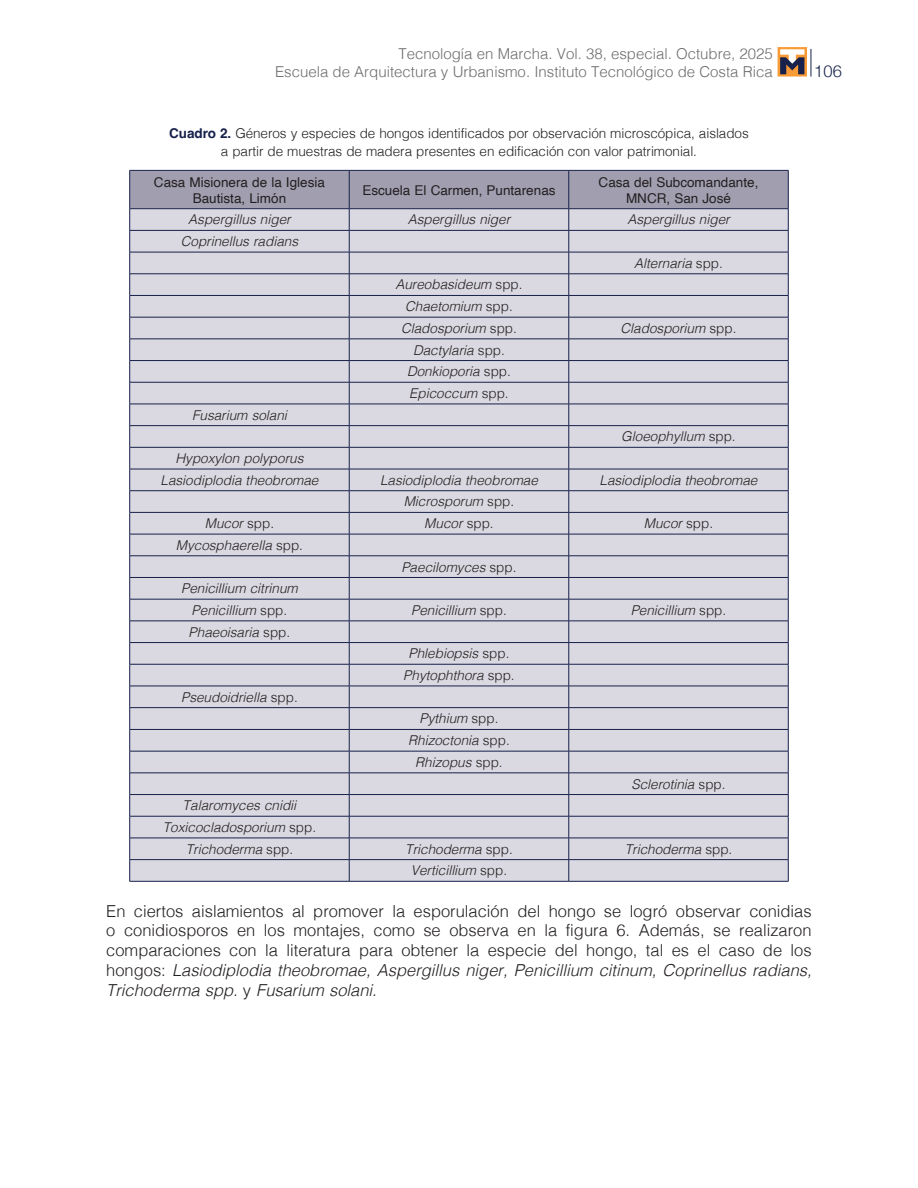
<style>
.page{position:relative;width:918px;height:1188px;background:#fff}
.page>*{position:absolute;margin:0;border:0;box-sizing:border-box;transform-origin:0 0}
.t1{font:300 16.5px/19.8px "Helvetica";color:#231f20;text-align:justify}
.t2{font:300 16.5px "Helvetica Neue";color:#17214b}
.t3{font:300 15px/18px "Helvetica";color:#6c6d70;text-align:right}
.t4{font:italic 300 13.5px/21.8px "Helvetica";color:#231f20;text-align:center}
.t5{font:300 13.5px/18px "Helvetica";letter-spacing:-.005em;color:#231f20;text-align:center}
.t6{font:13.5px/16.2px "Helvetica";color:#231f20;text-align:center}
.s1{font-weight:700;color:#17214b}
.s2{font-style:normal}
.s3{font-style:italic}
</style>
<div class="page">
<svg style="left:811px;top:49px;width:1px;height:28px"></svg>
<svg style="left:778px;top:47px;width:29px;height:30px"></svg>
<svg style="left:780px;top:49px;width:24px;height:25px"></svg>
<svg style="left:129px;top:170px;width:660px;height:711px"></svg>
<hr style="left:130px;top:881px;width:219px;height:1px;background:#17214b">
<hr style="left:349px;top:881px;width:220px;height:1px;background:#17214b">
<hr style="left:569px;top:881px;width:219px;height:1px;background:#17214b">
<p class="t3" style="left:275px;top:43px;width:499px">Tecnología en Marcha. Vol. 38, especial. Octubre, 2025<br>Escuela de Arquitectura y Urbanismo. Instituto Tecnológico de Costa Rica</p>
<p class="t5" style="left:169px;top:123px;width:581px"><span class="s1">Cuadro 2.</span> Géneros y especies de hongos identificados por observación microscópica, aislados a partir de muestras de madera presentes en edificación con valor patrimonial.</p>
<p class="t6" style="left:154px;top:174px;width:173px">Casa Misionera de la Iglesia<br>Bautista, Limón</p>
<p class="t6" style="left:362px;top:182px;width:195px">Escuela El Carmen, Puntarenas</p>
<p class="t6" style="left:599px;top:174px;width:161px">Casa del Subcomandante,<br>MNCR, San José</p>
<p class="t4" style="left:188px;top:208px;width:104px">Aspergillus niger</p>
<p class="t4" style="left:408px;top:208px;width:104px">Aspergillus niger</p>
<p class="t4" style="left:627px;top:208px;width:104px">Aspergillus niger</p>
<p class="t4" style="left:181px;top:230px;width:119px">Coprinellus radians</p>
<p class="t4" style="left:634px;top:251px;width:90px">Alternaria <span class="s2">spp.</span></p>
<p class="t4" style="left:395px;top:273px;width:129px">Aureobasideum <span class="s2">spp.<br></span>Chaetomium <span class="s2">spp.<br></span>Cladosporium <span class="s2">spp.</span></p>
<p class="t4" style="left:621px;top:316px;width:117px">Cladosporium <span class="s2">spp.</span></p>
<p class="t4" style="left:192px;top:403px;width:96px">Fusarium solani</p>
<p class="t4" style="left:161px;top:447px;width:159px">Hypoxylon polyporus<br>Lasiodiplodia theobromae</p>
<p class="t4" style="left:407px;top:338px;width:105px">Dactylaria <span class="s2">spp.<br></span>Donkioporia <span class="s2">spp.<br></span>Epicoccum <span class="s2">spp.</span></p>
<p class="t4" style="left:621px;top:425px;width:116px">Gloeophyllum <span class="s2">spp.</span></p>
<p class="t4" style="left:380px;top:468px;width:159px">Lasiodiplodia theobromae</p>
<p class="t4" style="left:600px;top:468px;width:159px">Lasiodiplodia theobromae</p>
<p class="t4" style="left:404px;top:490px;width:112px">Microsporum <span class="s2">spp.</span></p>
<p class="t4" style="left:205px;top:512px;width:71px">Mucor <span class="s2">spp.</span></p>
<p class="t4" style="left:424px;top:512px;width:71px">Mucor <span class="s2">spp.</span></p>
<p class="t4" style="left:644px;top:512px;width:71px">Mucor <span class="s2">spp.</span></p>
<p class="t4" style="left:176px;top:533px;width:129px">Mycosphaerella <span class="s2">spp.</span></p>
<p class="t4" style="left:401px;top:555px;width:117px">Paecilomyces <span class="s2">spp.</span></p>
<p class="t4" style="left:181px;top:577px;width:118px">Penicillium citrinum<br>Penicillium <span class="s2">spp.</span></p>
<p class="t4" style="left:411px;top:598px;width:97px">Penicillium <span class="s2">spp.</span></p>
<p class="t4" style="left:631px;top:598px;width:97px">Penicillium <span class="s2">spp.</span></p>
<p class="t4" style="left:189px;top:620px;width:103px">Phaeoisaria <span class="s2">spp.</span></p>
<p class="t4" style="left:181px;top:685px;width:118px">Pseudoidriella <span class="s2">spp.</span></p>
<p class="t4" style="left:403px;top:642px;width:113px">Phlebiopsis <span class="s2">spp.<br></span>Phytophthora <span class="s2">spp.</span></p>
<p class="t4" style="left:408px;top:707px;width:103px">Pythium <span class="s2">spp.<br></span>Rhizoctonia <span class="s2">spp.<br></span>Rhizopus <span class="s2">spp.</span></p>
<p class="t4" style="left:631px;top:772px;width:96px">Sclerotinia <span class="s2">spp.</span></p>
<p class="t2" style="left:814px;top:57px;width:29px">106</p>
<p class="t4" style="left:163px;top:794px;width:155px">Talaromyces cnidii<br>Toxicocladosporium <span class="s2">spp.<br></span>Trichoderma <span class="s2">spp.</span></p>
<p class="t4" style="left:405px;top:837px;width:109px">Trichoderma <span class="s2">spp.</span></p>
<p class="t4" style="left:625px;top:837px;width:109px">Trichoderma <span class="s2">spp.</span></p>
<p class="t4" style="left:411px;top:859px;width:98px">Verticillium <span class="s2">spp.</span></p>
<p class="t1" style="left:106px;top:900px;width:707px">En ciertos aislamientos al promover la esporulación del hongo se logró observar conidias o conidiosporos en los montajes, como se observa en la figura 6. Además, se realizaron comparaciones con la literatura para obtener la especie del hongo, tal es el caso de los hongos: <span class="s3">Lasiodiplodia theobromae, Aspergillus niger, Penicillium citinum, Coprinellus radians, Trichoderma spp.</span> y <span class="s3">Fusarium solani.</span></p>
</div>
